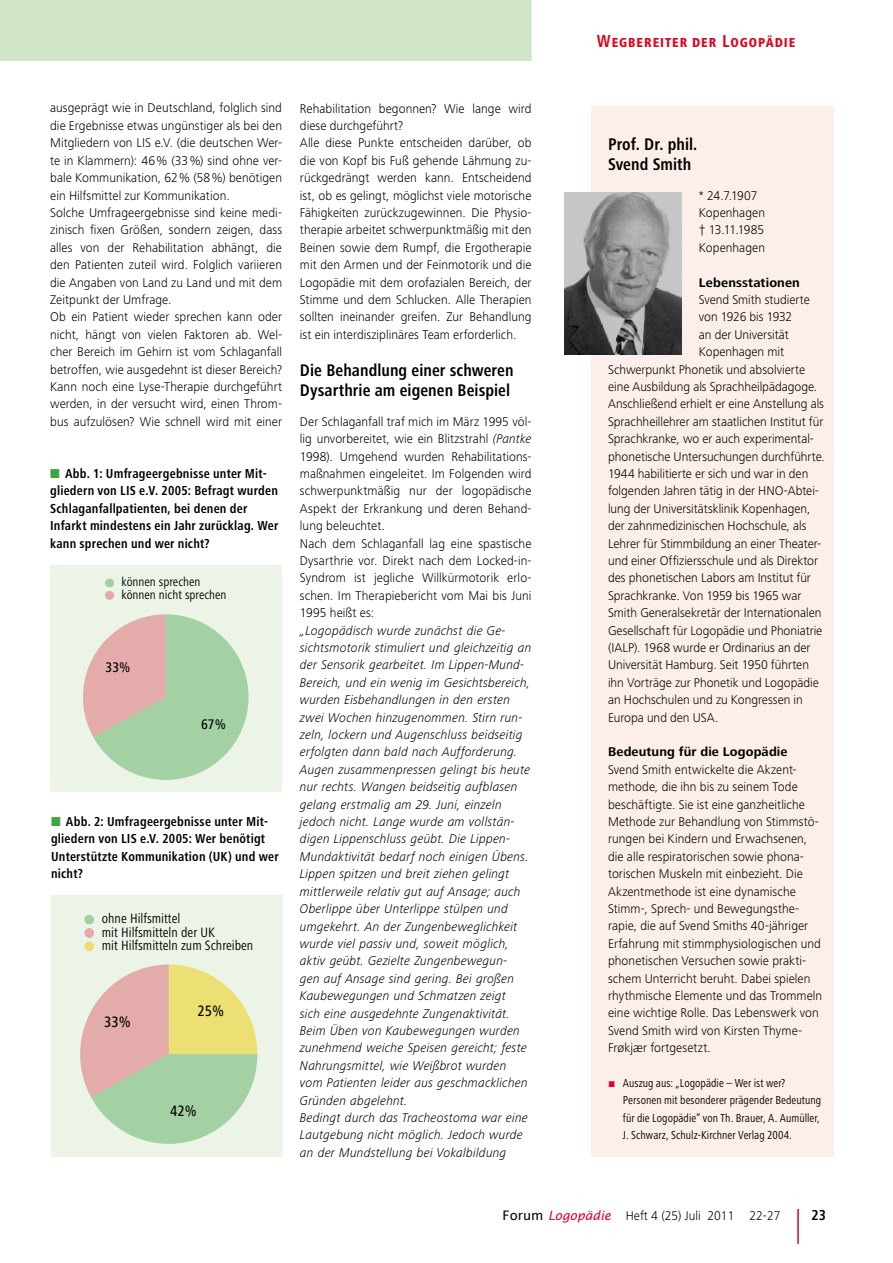
<style>
.page{position:relative;width:893px;height:1263px;background:#fff}
.page>*{position:absolute;margin:0;border:0;box-sizing:border-box;transform-origin:0 0}
.t1{font:700 condensed 17.4px/20.2px "Frutiger Next LT";letter-spacing:.005em;color:#000}
.t2{font:500 condensed 15.6px "Frutiger Next LT";color:#000}
.t3{font:700 condensed 15px "Frutiger Next LT";color:#000}
.t4{font:500 condensed 14.4px "Frutiger Next LT";color:#000}
.t5{font:condensed 14.1px/13.4px "Frutiger Next LT";color:#000}
.t6{font:700 condensed 13.5px/17.4px "Frutiger Next LT";letter-spacing:.015em;color:#000}
.t7{font:800 condensed 13.5px "Frutiger Next LT";letter-spacing:.07em;color:#e2001a}
.t8{font:300 13.2px/17.4px "Frutiger Next LT";letter-spacing:.005em;color:#000}
.t9{font:italic 300 13.2px/17.4px "Frutiger Next LT";letter-spacing:.01em;color:#000}
.t10{font:700 13.2px "Frutiger Next LT";letter-spacing:.01em;color:#000}
.t11{font:300 13.2px "Frutiger Next LT";letter-spacing:-.025em;color:#000}
.t12{font:condensed 12.9px/12.3px "Frutiger Next LT";color:#000}
.t13{font:condensed 12px/17.4px "Frutiger Next LT";letter-spacing:.005em;color:#000}
.s1{font-style:italic}
.s2{font-weight:700;font-size:18px}
.s3{font-family:"Lucida Sans Unicode";font-weight:400}
.s4{font-family:"Lucida Sans";font-weight:400;font-style:italic;font-size:12.75px;color:#da0031}
</style>
<div class="page">
<hr style="left:797px;top:1209px;width:2px;height:35px;background:#da0031">
<div style="left:0;top:0;width:893px;height:61px;background:#d1e5c8"></div>
<svg style="left:50px;top:565px;width:232px;height:226px;background:#d6e0cc"></svg>
<svg style="left:51px;top:895px;width:232px;height:261px;background:#dee1c7"></svg>
<div style="left:591px;top:106px;width:242px;height:1051px;background:#fceee9"></div>
<img style="left:564px;top:192px;width:118px;height:162px">
<div style="left:531px;top:0;width:362px;height:61px;background:#fff"></div>
<p class="t8" style="left:50px;top:99px;width:233px">ausgeprägt wie in Deutschland, folglich sind die Ergebnisse etwas ungünstiger als bei den Mitgliedern von LIS e.V. (die deutschen Wer&shy;te in Klammern): 46% (33%) sind ohne ver&shy;bale Kommunikation, 62% (58%) benötigen ein Hilfsmittel zur Kommunikation.<br>Solche Umfrageergebnisse sind keine medi&shy;zinisch fixen Größen, sondern zeigen, dass alles von der Rehabilitation abhängt, die den Patienten zuteil wird. Folglich variieren die Angaben von Land zu Land und mit dem Zeitpunkt der Umfrage.<br>Ob ein Patient wieder sprechen kann oder nicht, hängt von vielen Faktoren ab. Wel&shy;cher Bereich im Gehirn ist vom Schlaganfall betroffen, wie ausgedehnt ist dieser Bereich?<br>Kann noch eine Lyse-Therapie durchgeführt werden, in der versucht wird, einen Throm&shy;bus aufzulösen? Wie schnell wird mit einer</p>
<p class="t8" style="left:300px;top:100px;width:233px">Rehabilitation begonnen? Wie lange wird diese durchgeführt?<br>Alle diese Punkte entscheiden darüber, ob die von Kopf bis Fuß gehende Lähmung zu&shy;rückgedrängt werden kann. Entscheidend ist, ob es gelingt, möglichst viele motorische Fähigkeiten zurückzugewinnen. Die Physio&shy;therapie arbeitet schwerpunktmäßig mit den Beinen sowie dem Rumpf, die Ergotherapie mit den Armen und der Feinmotorik und die Logopädie mit dem orofazialen Bereich, der Stimme und dem Schlucken. Alle Therapien sollten ineinander greifen. Zur Behandlung ist ein interdisziplinäres Team erforderlich.</p>
<h1 class="t1" style="left:300px;top:360px;width:215px">Die Behandlung einer schweren<br>Dysarthrie am eigenen Beispiel</h1>
<p class="t8" style="left:300px;top:413px;width:233px">Der Schlaganfall traf mich im März 1995 völ&shy;lig unvorbereitet, wie ein Blitzstrahl <span class="s1">(Pantke </span>1998). Umgehend wurden Rehabilitations&shy;maßnahmen eingeleitet. Im Folgenden wird schwerpunktmäßig nur der logopädische Aspekt der Erkrankung und deren Behand&shy;lung beleuchtet.<br>Nach dem Schlaganfall lag eine spastische Dysarthrie vor. Direkt nach dem Locked-in-Syndrom ist jegliche Willkürmotorik erlo&shy;schen. Im Therapiebericht vom Mai bis Juni 1995 heißt es:</p>
<p class="t9" style="left:300px;top:622px;width:233px">„Logopädisch wurde zunächst die Ge&shy;sichtsmotorik stimuliert und gleichzeitig an der Sensorik gearbeitet. Im Lippen-Mund-Bereich, und ein wenig im Gesichtsbereich, wurden Eisbehandlungen in den ersten zwei Wochen hinzugenommen. Stirn run&shy;zeln, lockern und Augenschluss beidseitig erfolgten dann bald nach Aufforderung.<br>Augen zusammenpressen gelingt bis heute nur rechts. Wangen beidseitig aufblasen gelang erstmalig am 29. Juni, einzeln jedoch nicht. Lange wurde am vollstän&shy;digen Lippenschluss geübt. Die Lippen-Mundaktivität bedarf noch einigen Übens.<br>Lippen spitzen und breit ziehen gelingt mittlerweile relativ gut auf Ansage; auch Oberlippe über Unterlippe stülpen und umgekehrt. An der Zungenbeweglichkeit wurde viel passiv und, soweit möglich, aktiv geübt. Gezielte Zungenbewegun-<br>gen auf Ansage sind gering. Bei großen Kaubewegungen und Schmatzen zeigt<br>sich eine ausgedehnte Zungenaktivität.<br>Beim Üben von Kaubewegungen wurden zunehmend weiche Speisen gereicht; feste Nahrungsmittel, wie Weißbrot wurden vom Patienten leider aus geschmacklichen Gründen abgelehnt.<br>Bedingt durch das Tracheostoma war eine Lautgebung nicht möglich. Jedoch wurde an der Mundstellung bei Vokalbildung</p>
<p class="t6" style="left:50px;top:465px;width:230px;text-indent:15px">Abb. 1: Umfrageergebnisse unter Mit&shy;gliedern von LIS e.V. 2005: Befragt wurden Schlaganfallpatienten, bei denen der Infarkt mindestens ein Jahr zurücklag. Wer kann sprechen und wer nicht?</p>
<p class="t12" style="left:121px;top:576px;width:107px">können sprechen können nicht sprechen</p>
<p class="t4" style="left:106px;top:660px;width:26px">33%</p>
<p class="t4" style="left:201px;top:716px;width:26px">67%</p>
<p class="t6" style="left:51px;top:813px;width:229px;text-indent:15px">Abb. 2: Umfrageergebnisse unter Mit&shy;gliedern von LIS e.V. 2005: Wer benötigt<br>Unterstützte Kommunikation (UK) und wer nicht?</p>
<p class="t5" style="left:102px;top:912px;width:153px">ohne Hilfsmittel<br>mit Hilfsmitteln der UK<br>mit Hilfsmitteln zum Schreiben</p>
<p class="t2" style="left:197px;top:1002px;width:28px">25%</p>
<p class="t2" style="left:104px;top:1014px;width:28px">33%</p>
<p class="t2" style="left:170px;top:1102px;width:28px">42%</p>
<p class="t7" style="left:597px;top:35px;width:200px"><span class="s2">W</span>EGBEREITER DER <span class="s2">L</span>OGOPÄDIE</p>
<h1 class="t1" style="left:608px;top:134px;width:91px">Prof. Dr. phil.<br>Svend Smith</h1>
<p class="t8" style="left:699px;top:186px;width:68px">* 24.7.1907<br>Kopenhagen † 13.11.1985<br>Kopenhagen</p>
<p class="t10" style="left:699px;top:275px;width:103px">Lebensstationen</p>
<p class="t8" style="left:699px;top:291px;width:112px">Svend Smith studierte</p>
<p class="t11" style="left:699px;top:310px;width:95px">von 1926 bis 1932</p>
<p class="t8" style="left:699px;top:326px;width:91px">an der Universität</p>
<p class="t8" style="left:699px;top:343px;width:87px">Kopenhagen mit</p>
<p class="t8" style="left:608px;top:360px;width:199px">Schwerpunkt Phonetik und absolvierte</p>
<p class="t8" style="left:608px;top:378px;width:211px">eine Ausbildung als Sprachheilpädagoge.</p>
<p class="t8" style="left:608px;top:395px;width:217px">Anschließend erhielt er eine Anstellung als</p>
<p class="t8" style="left:608px;top:413px;width:217px">Sprachheillehrer am staatlichen Institut für</p>
<p class="t8" style="left:608px;top:430px;width:207px">Sprachkranke, wo er auch experimental-</p>
<p class="t8" style="left:608px;top:447px;width:218px">phonetische Untersuchungen durchführte.</p>
<p class="t8" style="left:608px;top:465px;width:202px">1944 habilitierte er sich und war in den</p>
<p class="t8" style="left:608px;top:482px;width:212px">folgenden Jahren tätig in der HNO-Abtei-</p>
<p class="t8" style="left:608px;top:500px;width:204px">lung der Universitätsklinik Kopenhagen,</p>
<p class="t8" style="left:608px;top:517px;width:200px">der zahnmedizinischen Hochschule, als</p>
<p class="t8" style="left:608px;top:534px;width:215px">Lehrer für Stimmbildung an einer Theater-</p>
<p class="t8" style="left:608px;top:552px;width:212px">und einer Offiziersschule und als Direktor</p>
<p class="t8" style="left:608px;top:569px;width:204px">des phonetischen Labors am Institut für</p>
<p class="t8" style="left:608px;top:587px;width:195px">Sprachkranke. Von 1959 bis 1965 war</p>
<p class="t8" style="left:608px;top:604px;width:215px">Smith Generalsekretär der Internationalen</p>
<p class="t8" style="left:608px;top:622px;width:216px">Gesellschaft für Logopädie und Phoniatrie</p>
<p class="t8" style="left:608px;top:639px;width:204px">(IALP). 1968 wurde er Ordinarius an der</p>
<p class="t8" style="left:608px;top:656px;width:202px">Universität Hamburg. Seit 1950 führten</p>
<p class="t8" style="left:608px;top:674px;width:212px">ihn Vorträge zur Phonetik und Logopädie</p>
<p class="t8" style="left:608px;top:691px;width:196px">an Hochschulen und zu Kongressen in</p>
<p class="t8" style="left:608px;top:708px;width:112px">Europa und den USA.</p>
<p class="t10" style="left:608px;top:745px;width:181px">Bedeutung für die Logopädie</p>
<p class="t8" style="left:608px;top:761px;width:216px">Svend Smith entwickelte die Akzent&shy;methode, die ihn bis zu seinem Tode beschäftigte. Sie ist eine ganzheitliche Methode zur Behandlung von Stimmstö&shy;rungen bei Kindern und Erwachsenen, die alle respiratorischen sowie phona&shy;torischen Muskeln mit einbezieht. Die Akzentmethode ist eine dynamische Stimm-, Sprech- und Bewegungsthe&shy;rapie, die auf Svend Smiths 40-jähriger Erfahrung mit stimmphysiologischen und phonetischen Versuchen sowie prakti&shy;schem Unterricht beruht. Dabei spielen rhythmische Elemente und das Trommeln eine wichtige Rolle. Das Lebenswerk von Svend Smith wird von Kirsten Thyme-Frøkjær fortgesetzt.</p>
<p class="t13" style="left:623px;top:1074px;width:200px">Auszug aus: „Logopädie – Wer ist wer?<br>Personen mit besonderer prägender Bedeutung für die Logopädie” von Th. Brauer, A. Aumüller, J. Schwarz, Schulz-Kirchner Verlag 2004.</p>
<p class="t8" style="left:503px;top:1207px;width:279px"><span class="s3">Forum</span> <span class="s4">Logopädie</span> Heft 4 (25) Juli 2011 22-27</p>
<p class="t3" style="left:811px;top:1206px;width:16px">23</p>
</div>
